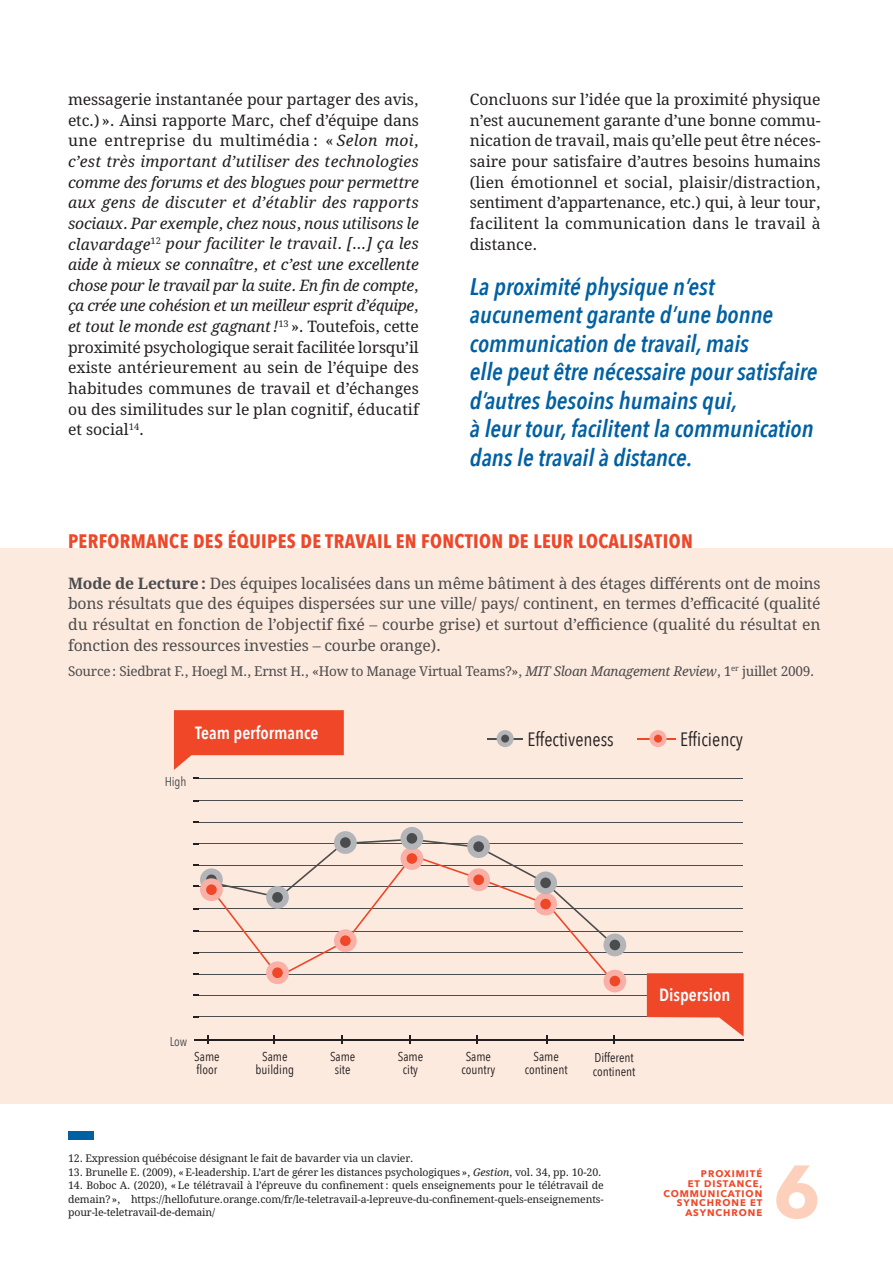
<style>
.page{position:relative;width:893px;height:1263px;background:#fff}
.page>*{position:absolute;margin:0;border:0;box-sizing:border-box;transform-origin:0 0}
.t1{font:700 73.65px "Avenir Next";color:#fcd0bb}
.t2{font:italic 600 24px/28.5px "Avenir Next Condensed";color:#0060a2}
.t3{font:700 19.5px "Avenir Next Condensed";letter-spacing:.02em;color:#ef4728}
.t4{font:19.35px "Avenir Next Condensed";color:#231f20}
.t5{font:600 17.7px "Avenir Next Condensed";color:#fff}
.t6{font:italic 15.75px/20.7px "Avrile Serif";letter-spacing:-.025em;color:#231f20;text-align:justify}
.t7{font:15.75px/20.7px "Avrile Serif";letter-spacing:-.01em;color:#4b4c4d;text-align:justify}
.t8{font:15.75px/20.7px "Avrile Serif";letter-spacing:.015em;color:#231f20;text-align:justify}
.t9{font:13.5px "Avrile Serif";letter-spacing:-.02em;color:#4b4c4d}
.t10{font:12.9px/13.6px "Avenir Next Condensed";color:#231f20;text-align:center}
.t11{font:12.9px "Avenir Next Condensed";letter-spacing:-.01em;color:#4b4c4d}
.t12{font:10.5px/13.5px "Avrile Serif";letter-spacing:-.01em;color:#231f20;text-align:justify}
.t13{font:700 9.6px/9.9px "Avenir Next";letter-spacing:.1em;color:#ef4728;text-align:right}
.s1{font-style:normal}
.s2{font-weight:700}
.s3{font-style:italic}
</style>
<div class="page">
<div style="left:68px;top:1131px;width:26px;height:9px;background:#0060a2"></div>
<div style="left:0;top:548px;width:893px;height:555px;background:#fdeade"></div>
<div style="left:200px;top:868px;width:23px;height:23px;background:#b4b5b8;border-radius:50%"></div>
<div style="left:206px;top:874px;width:11px;height:11px;background:#4b4c4d;border-radius:50%"></div>
<svg style="left:174px;top:710px;width:170px;height:60px"></svg>
<hr style="left:196px;top:778px;width:547px;height:1px;background:#4b4c4d">
<hr style="left:196px;top:908px;width:547px;height:1px;background:#4b4c4d">
<hr style="left:196px;top:843px;width:547px;height:1px;background:#4b4c4d">
<hr style="left:196px;top:974px;width:547px;height:1px;background:#4b4c4d">
<hr style="left:196px;top:886px;width:547px;height:1px;background:#4b4c4d">
<hr style="left:196px;top:1017px;width:532px;height:1px;background:#4b4c4d">
<svg style="left:193px;top:973px;width:6px;height:2px"></svg>
<hr style="left:196px;top:865px;width:547px;height:1px;background:#4b4c4d">
<svg style="left:193px;top:864px;width:6px;height:2px"></svg>
<hr style="left:196px;top:995px;width:547px;height:1px;background:#4b4c4d">
<hr style="left:196px;top:800px;width:547px;height:1px;background:#4b4c4d">
<hr style="left:196px;top:931px;width:547px;height:1px;background:#4b4c4d">
<svg style="left:193px;top:930px;width:6px;height:2px"></svg>
<hr style="left:196px;top:822px;width:547px;height:1px;background:#4b4c4d">
<svg style="left:193px;top:821px;width:6px;height:2px"></svg>
<hr style="left:196px;top:952px;width:547px;height:1px;background:#4b4c4d">
<hr style="left:194px;top:1039px;width:550px;height:1px;background:#231f20">
<svg style="left:647px;top:973px;width:97px;height:63px"></svg>
<hr style="left:487px;top:738px;width:36px;height:2px;background:#4b4c4d">
<hr style="left:637px;top:738px;width:38px;height:2px;background:#ef4728">
<svg style="left:212px;top:868px;width:404px;height:116px"></svg>
<svg style="left:213px;top:839px;width:402px;height:107px"></svg>
<div style="left:200px;top:878px;width:23px;height:23px;background:#f9b1a7;border-radius:50%"></div>
<div style="left:206px;top:884px;width:11px;height:11px;background:#ef4728;border-radius:50%"></div>
<div style="left:266px;top:961px;width:23px;height:23px;background:#f9b1a7;border-radius:50%"></div>
<div style="left:272px;top:967px;width:11px;height:11px;background:#ef4728;border-radius:50%"></div>
<div style="left:266px;top:886px;width:23px;height:23px;background:#b4b5b8;border-radius:50%"></div>
<div style="left:272px;top:892px;width:11px;height:11px;background:#4b4c4d;border-radius:50%"></div>
<div style="left:334px;top:929px;width:23px;height:23px;background:#f9b1a7;border-radius:50%"></div>
<div style="left:340px;top:935px;width:11px;height:11px;background:#ef4728;border-radius:50%"></div>
<div style="left:334px;top:831px;width:23px;height:23px;background:#b4b5b8;border-radius:50%"></div>
<div style="left:340px;top:837px;width:11px;height:11px;background:#4b4c4d;border-radius:50%"></div>
<div style="left:400px;top:847px;width:23px;height:23px;background:#f9b1a7;border-radius:50%"></div>
<div style="left:407px;top:853px;width:10px;height:11px;background:#ef4728;border-radius:50%"></div>
<div style="left:400px;top:827px;width:23px;height:23px;background:#b4b5b8;border-radius:50%"></div>
<div style="left:407px;top:833px;width:10px;height:11px;background:#4b4c4d;border-radius:50%"></div>
<div style="left:467px;top:868px;width:23px;height:23px;background:#f9b1a7;border-radius:50%"></div>
<div style="left:473px;top:874px;width:11px;height:11px;background:#ef4728;border-radius:50%"></div>
<div style="left:467px;top:835px;width:23px;height:23px;background:#b4b5b8;border-radius:50%"></div>
<div style="left:473px;top:841px;width:11px;height:11px;background:#4b4c4d;border-radius:50%"></div>
<div style="left:534px;top:893px;width:23px;height:22px;background:#f9b1a7;border-radius:50%"></div>
<div style="left:540px;top:899px;width:11px;height:10px;background:#ef4728;border-radius:50%"></div>
<div style="left:534px;top:871px;width:23px;height:23px;background:#b4b5b8;border-radius:50%"></div>
<div style="left:540px;top:877px;width:11px;height:11px;background:#4b4c4d;border-radius:50%"></div>
<div style="left:603px;top:970px;width:23px;height:22px;background:#f9b1a7;border-radius:50%"></div>
<div style="left:610px;top:976px;width:10px;height:10px;background:#ef4728;border-radius:50%"></div>
<div style="left:603px;top:933px;width:23px;height:23px;background:#b4b5b8;border-radius:50%"></div>
<div style="left:610px;top:940px;width:10px;height:10px;background:#4b4c4d;border-radius:50%"></div>
<div style="left:497px;top:730px;width:17px;height:17px;background:#b4b5b8;border-radius:50%"></div>
<div style="left:501px;top:735px;width:8px;height:8px;background:#4b4c4d;border-radius:50%"></div>
<div style="left:649px;top:730px;width:18px;height:17px;background:#f9b1a7;border-radius:50%"></div>
<div style="left:654px;top:735px;width:8px;height:8px;background:#ef4728;border-radius:50%"></div>
<p class="t6" style="left:68px;top:90px;width:352px"><span class="s1">messagerie instantanée pour partager des avis, etc.) ». Ainsi rapporte Marc, chef d’équipe dans une entreprise du multimédia : «</span> Selon moi, c’est très important d’utiliser des technologies comme des forums et des blogues pour permettre aux gens de discuter et d’établir des rapports sociaux. Par exemple, chez nous, nous utilisons le clavardage<sup>12</sup> pour faciliter le travail. […] ça les aide à mieux se connaître, et c’est une excellente chose pour le travail par la suite. En fin de compte, ça crée une cohésion et un meilleur esprit d’équipe, et tout le monde est gagnant !<sup>13</sup> <span class="s1">». Toutefois, cette proximité psychologique serait facilitée lorsqu’il existe antérieurement au sein de l’équipe des habitudes communes de travail et d’échanges ou des similitudes sur le plan cognitif, éducatif et social</span><sup>14</sup><span class="s1">.</span></p>
<p class="t8" style="left:470px;top:90px;width:352px">Concluons sur l’idée que la proximité physique n’est aucunement garante d’une bonne commu - nication de travail, mais qu’elle peut être néces&shy;saire pour satisfaire d’autres besoins humains (lien émotionnel et social, plaisir/distraction, sentiment d’appartenance, etc.) qui, à leur tour, facilitent la communication dans le travail à distance.</p>
<h2 class="t2" style="left:470px;top:272px;width:349px">La proximité physique n’est aucunement garante d’une bonne communication de travail, mais<br>elle peut être nécessaire pour satisfaire d’autres besoins humains qui,<br>à leur tour, facilitent la communication dans le travail à distance.</h2>
<p class="t3" style="left:68px;top:529px;width:626px">PERFORMANCE DES ÉQUIPES DE TRAVAIL EN FONCTION DE LEUR LOCALISATION</p>
<p class="t7" style="left:68px;top:573px;width:754px"><span class="s2">Mode de Lecture :</span> Des équipes localisées dans un même bâtiment à des étages différents ont de moins bons résultats que des équipes dispersées sur une ville/ pays/ continent, en termes d’efficacité (qualité du résultat en fonction de l’objectif fixé – courbe grise) et surtout d’efficience (qualité du résultat en fonction des ressources investies – courbe orange).</p>
<p class="t9" style="left:68px;top:661px;width:748px">Source : Siedbrat F., Hoegl M., Ernst H., «How to Manage Virtual Teams?», <span class="s3">MIT Sloan Management Review</span>, 1<sup>er</sup> juillet 2009.</p>
<p class="t5" style="left:195px;top:717px;width:125px">Team performance</p>
<p class="t11" style="left:165px;top:771px;width:23px">High</p>
<p class="t11" style="left:170px;top:1030px;width:19px">Low</p>
<p class="t4" style="left:527px;top:722px;width:88px">Effectiveness</p>
<p class="t4" style="left:680px;top:722px;width:64px">Efficiency</p>
<p class="t5" style="left:659px;top:979px;width:73px">Dispersion</p>
<p class="t10" style="left:194px;top:1049px;width:27px;text-align:left">Same floor</p>
<p class="t10" style="left:256px;top:1049px;width:40px">Same building</p>
<p class="t10" style="left:330px;top:1049px;width:27px">Same site</p>
<p class="t10" style="left:398px;top:1049px;width:27px">Same city</p>
<p class="t10" style="left:462px;top:1049px;width:35px">Same country</p>
<p class="t10" style="left:525px;top:1049px;width:44px">Same continent</p>
<p class="t10" style="left:593px;top:1050px;width:44px;text-align:left">Different continent</p>
<p class="t12" style="left:68px;top:1152px;width:347px">12. Expression québécoise désignant le fait de bavarder via un clavier.</p>
<p class="t12" style="left:68px;top:1165px;width:535px">13. Brunelle E. (2009), « E-leadership. L’art de gérer les distances psychologiques », <span class="s3">Gestion</span>, vol. 34, pp. 10-20.</p>
<p class="t12" style="left:68px;top:1179px;width:537px">14. Boboc A. (2020), « Le télétravail à l’épreuve du confinement : quels enseignements pour le télétravail de demain? », https://hellofuture.orange.com/fr/le-teletravail-a-lepreuve-du-confinement-quels-enseignements&shy;pour-le-teletravail-de-demain/</p>
<p class="t13" style="left:663px;top:1168px;width:101px">PROXIMITÉ<br>ET DISTANCE,<br>COMMUNICATION<br>SYNCHRONE ET<br>ASYNCHRONE</p>
<h1 class="t1" style="left:773px;top:1128px;width:49px">6</h1>
</div>
